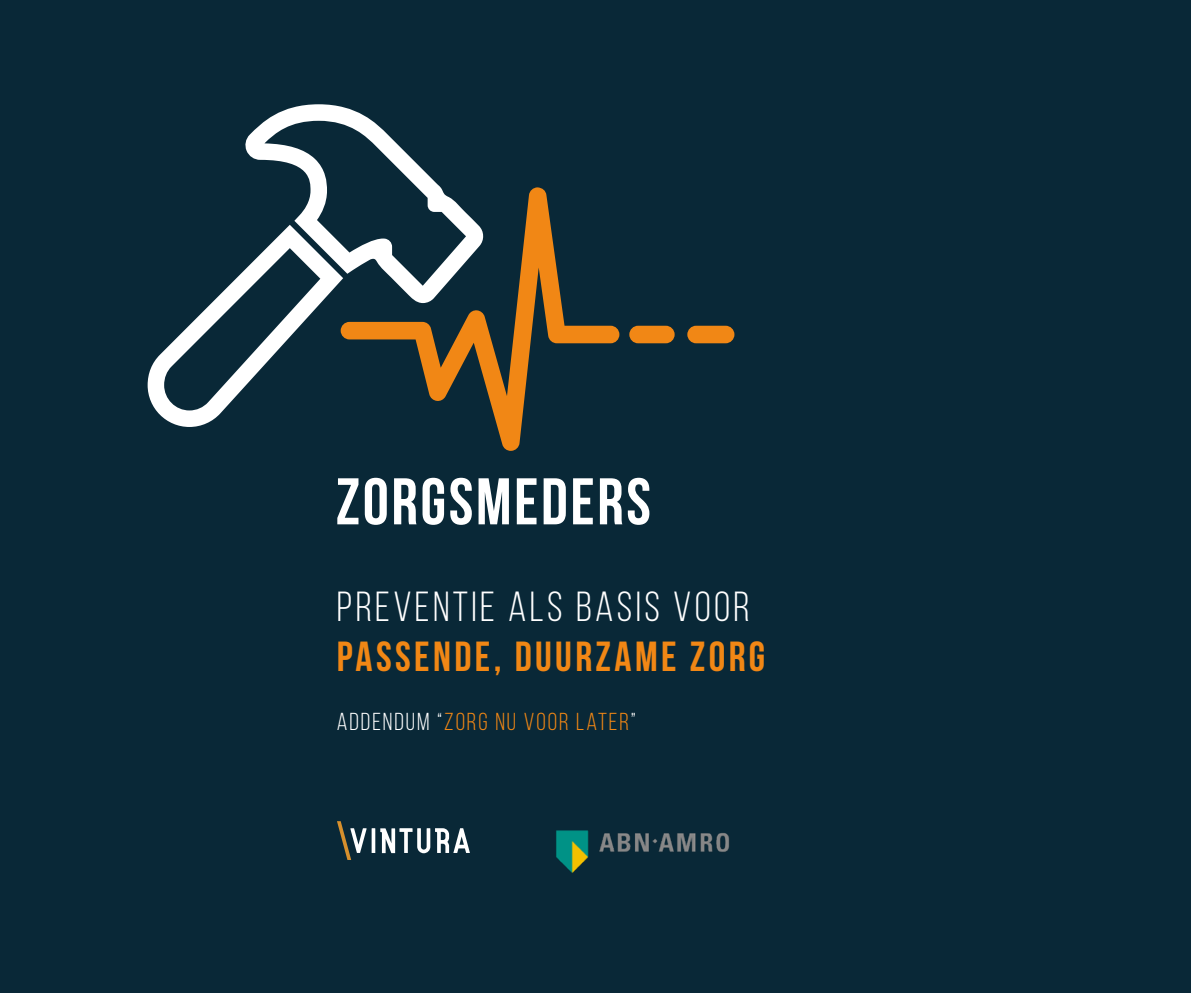
<style>
.page{position:relative;width:1191px;height:993px;background:#fff}
.page>*{position:absolute;margin:0;border:0;box-sizing:border-box;transform-origin:0 0}
.t1{font:700 65.8px "Bebas Neue";letter-spacing:.04em;color:#fff}
.t2{font:42px "Bebas Neue";letter-spacing:.08em;color:#fff}
.t3{font:700 42px "Bebas Neue";letter-spacing:.08em;color:#f18715}
.t4{font:24.5px "Bebas Neue";letter-spacing:.08em;color:#f18715}
.s1{color:#fff}
</style>
<div class="page">
<div style="left:0;top:0;width:1191px;height:992px;background:#092837"></div>
<svg style="left:343px;top:187px;width:391px;height:263px"></svg>
<svg style="left:245px;top:104px;width:239px;height:199px"></svg>
<svg style="left:148px;top:225px;width:195px;height:202px"></svg>
<svg style="left:337px;top:821px;width:133px;height:38px"></svg>
<img style="left:556px;top:830px;width:174px;height:43px">
<h1 class="t1" style="left:336px;top:465px;width:316px">ZORGSMEDERS</h1>
<h2 class="t2" style="left:337px;top:583px;width:414px">PREVENTIE ALS BASIS VOOR</h2>
<h2 class="t3" style="left:337px;top:633px;width:430px">PASSENDE, DUURZAME ZORG</h2>
<p class="t4" style="left:337px;top:708px;width:301px"><span class="s1">ADDENDUM “</span>ZORG NU VOOR LATER<span class="s1">”</span></p>
</div>
